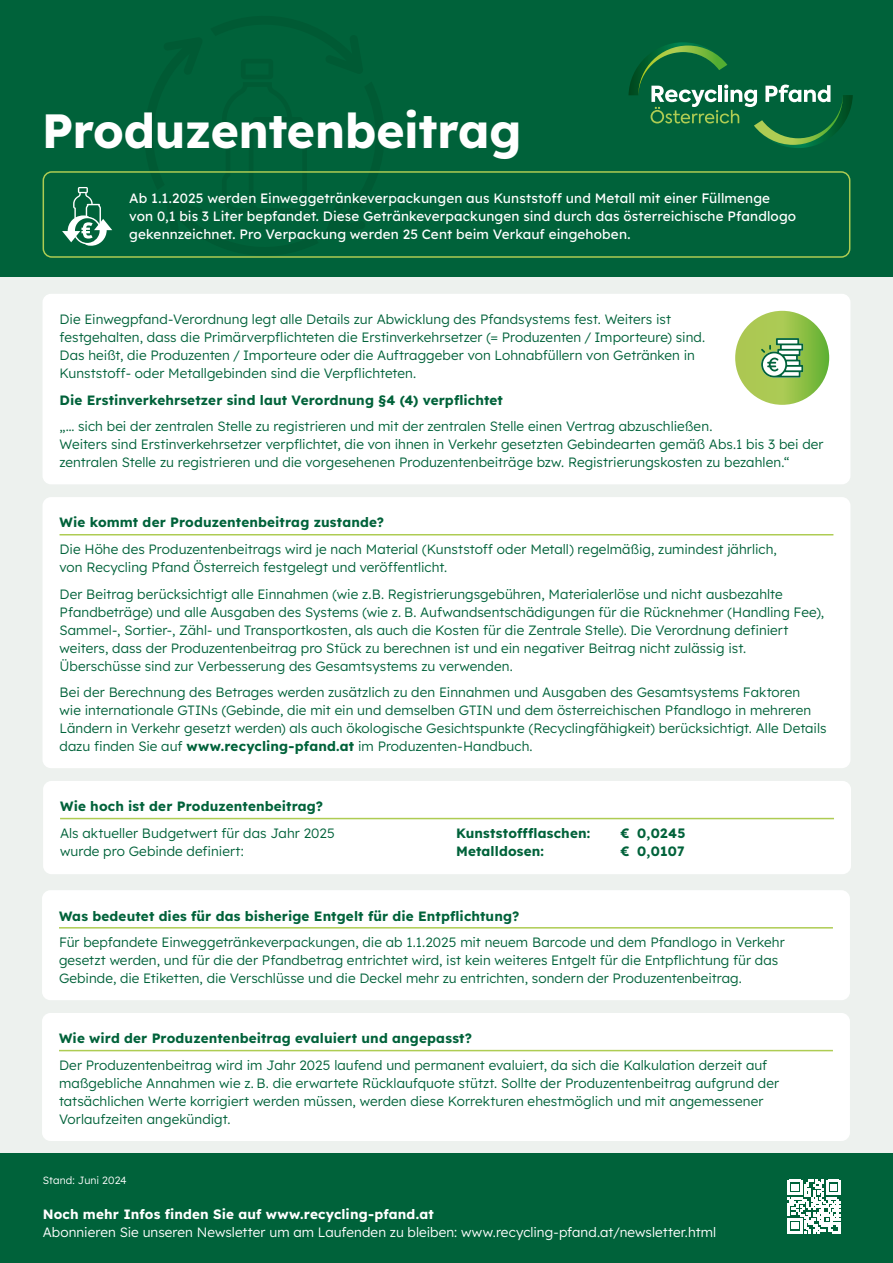
<style>
.page{position:relative;width:893px;height:1263px;background:#edf1ee}
.page>*{position:absolute;margin:0;border:0;box-sizing:border-box;transform-origin:0 0}
.t1{font:700 48px "Lexend";letter-spacing:-.01em;color:#fff}
.t2{font:300 13.5px/18px "Lexend";letter-spacing:.005em;color:#00623a}
.t3{font:700 13.5px "Lexend";letter-spacing:.01em;color:#00623a}
.t4{font:13.5px/18px "Lexend";letter-spacing:.01em;color:#fff}
.t5{font:300 13.5px "Lexend";letter-spacing:.005em;color:#fff}
.t6{font:700 13.5px "Lexend";letter-spacing:.01em;color:#fff}
.t7{font:300 10.5px "Lexend";letter-spacing:.01em;color:#fff}
.s1{font-weight:700}
</style>
<div class="page">
<div style="left:0;top:0;width:893px;height:276px;background:#00623a"></div>
<svg style="left:628px;top:42px;width:225px;height:106px"></svg>
<div style="left:43px;top:294px;width:807px;height:190px;background:#fff;border-radius:9px"></div>
<div style="left:43px;top:497px;width:807px;height:271px;background:#fff;border-radius:9px"></div>
<hr style="left:60px;top:534px;width:773px;height:1px;background:#aecc53">
<div style="left:42px;top:1013px;width:808px;height:128px;background:#fff;border-radius:9px"></div>
<hr style="left:59px;top:1050px;width:774px;height:1px;background:#aecc53">
<div style="left:42px;top:890px;width:808px;height:110px;background:#fff;border-radius:9px"></div>
<hr style="left:59px;top:927px;width:774px;height:1px;background:#aecc53">
<svg style="left:735px;top:311px;width:94px;height:94px;background:#9ac34c"></svg>
<svg style="left:761px;top:338px;width:42px;height:39px"></svg>
<div style="left:43px;top:171px;width:807px;height:87px;border:2px solid #aecc53;border-radius:9px"></div>
<svg style="left:62px;top:187px;width:50px;height:59px"></svg>
<div style="left:0;top:1154px;width:892px;height:109px;background:#00623a"></div>
<svg style="left:787px;top:1180px;width:54px;height:53px"></svg>
<div style="left:43px;top:781px;width:808px;height:93px;background:#fff;border-radius:9px"></div>
<hr style="left:60px;top:818px;width:774px;height:1px;background:#aecc53">
<h1 class="t1" style="left:42px;top:93px;width:481px">Produzentenbeitrag</h1>
<p class="t4" style="left:129px;top:189px;width:668px">Ab 1.1.2025 werden Einweggetränkeverpackungen aus Kunststoff und Metall mit einer Füllmenge von 0,1 bis 3 Liter bepfandet. Diese Getränkeverpackungen sind durch das österreichische Pfandlogo gekennzeichnet. Pro Verpackung werden 25 Cent beim Verkauf eingehoben.</p>
<p class="t2" style="left:60px;top:310px;width:647px">Die Einwegpfand-Verordnung legt alle Details zur Abwicklung des Pfandsystems fest. Weiters ist festgehalten, dass die Primärverpflichteten die Erstinverkehrsetzer (= Produzenten / Importeure) sind.<br>Das heißt, die Produzenten / Importeure oder die Auftraggeber von Lohnabfüllern von Getränken in Kunststoff- oder Metallgebinden sind die Verpflichteten.</p>
<p class="t3" style="left:60px;top:389px;width:445px">Die Erstinverkehrsetzer sind laut Verordnung §4 (4) verpflichtet</p>
<p class="t2" style="left:60px;top:417px;width:766px">„… sich bei der zentralen Stelle zu registrieren und mit der zentralen Stelle einen Vertrag abzuschließen.<br>Weiters sind Erstinverkehrsetzer verpflichtet, die von ihnen in Verkehr gesetzten Gebindearten gemäß Abs.1 bis 3 bei der zentralen Stelle zu registrieren und die vorgesehenen Produzentenbeiträge bzw. Registrierungskosten zu bezahlen.“</p>
<p class="t3" style="left:60px;top:511px;width:326px">Wie kommt der Produzentenbeitrag zustande?</p>
<p class="t2" style="left:60px;top:539px;width:719px">Die Höhe des Produzentenbeitrags wird je nach Material (Kunststoff oder Metall) regelmäßig, zumindest jährlich, von Recycling Pfand Österreich festgelegt und veröffentlicht.</p>
<p class="t2" style="left:60px;top:584px;width:766px">Der Beitrag berücksichtigt alle Einnahmen (wie z.B. Registrierungsgebühren, Materialerlöse und nicht ausbezahlte Pfandbeträge) und alle Ausgaben des Systems (wie z. B. Aufwandsentschädigungen für die Rücknehmer (Handling Fee), Sammel-, Sortier-, Zähl- und Transportkosten, als auch die Kosten für die Zentrale Stelle). Die Verordnung definiert weiters, dass der Produzentenbeitrag pro Stück zu berechnen ist und ein negativer Beitrag nicht zulässig ist.<br>Überschüsse sind zur Verbesserung des Gesamtsystems zu verwenden.</p>
<p class="t2" style="left:60px;top:682px;width:768px">Bei der Berechnung des Betrages werden zusätzlich zu den Einnahmen und Ausgaben des Gesamtsystems Faktoren<br>wie internationale GTINs (Gebinde, die mit ein und demselben GTIN und dem österreichischen Pfandlogo in mehreren Ländern in Verkehr gesetzt werden) als auch ökologische Gesichtspunkte (Recyclingfähigkeit) berücksichtigt. Alle Details dazu finden Sie auf <span class="s1">www.recycling-pfand.at</span> im Produzenten-Handbuch.</p>
<p class="t3" style="left:60px;top:796px;width:265px">Wie hoch ist der Produzentenbeitrag?</p>
<p class="t2" style="left:60px;top:823px;width:276px">Als aktueller Budgetwert für das Jahr 2025 wurde pro Gebinde definiert:</p>
<p class="t3" style="left:456px;top:822px;width:136px">Kunststoffflaschen:</p>
<p class="t3" style="left:621px;top:822px;width:67px">€ 0,0245</p>
<p class="t3" style="left:456px;top:840px;width:89px">Metalldosen:</p>
<p class="t3" style="left:621px;top:840px;width:66px">€ 0,0107</p>
<p class="t3" style="left:59px;top:905px;width:462px">Was bedeutet dies für das bisherige Entgelt für die Entpflichtung?</p>
<p class="t2" style="left:59px;top:932px;width:727px">Für bepfandete Einweggetränkeverpackungen, die ab 1.1.2025 mit neuem Barcode und dem Pfandlogo in Verkehr gesetzt werden, und für die der Pfandbetrag entrichtet wird, ist kein weiteres Entgelt für die Entpflichtung für das<br>Gebinde, die Etiketten, die Verschlüsse und die Deckel mehr zu entrichten, sondern der Produzentenbeitrag.</p>
<p class="t3" style="left:59px;top:1028px;width:415px">Wie wird der Produzentenbeitrag evaluiert und angepasst?</p>
<p class="t2" style="left:59px;top:1055px;width:722px">Der Produzentenbeitrag wird im Jahr 2025 laufend und permanent evaluiert, da sich die Kalkulation derzeit auf maßgebliche Annahmen wie z. B. die erwartete Rücklaufquote stützt. Sollte der Produzentenbeitrag aufgrund der tatsächlichen Werte korrigiert werden müssen, werden diese Korrekturen ehestmöglich und mit angemessener Vorlaufzeiten angekündigt.</p>
<p class="t7" style="left:43px;top:1173px;width:86px">Stand: Juni 2024</p>
<p class="t6" style="left:43px;top:1204px;width:393px">Noch mehr Infos finden Sie auf www.recycling-pfand.at</p>
<p class="t5" style="left:43px;top:1223px;width:675px">Abonnieren Sie unseren Newsletter um am Laufenden zu bleiben: www.recycling-pfand.at/newsletter.html</p>
</div>
